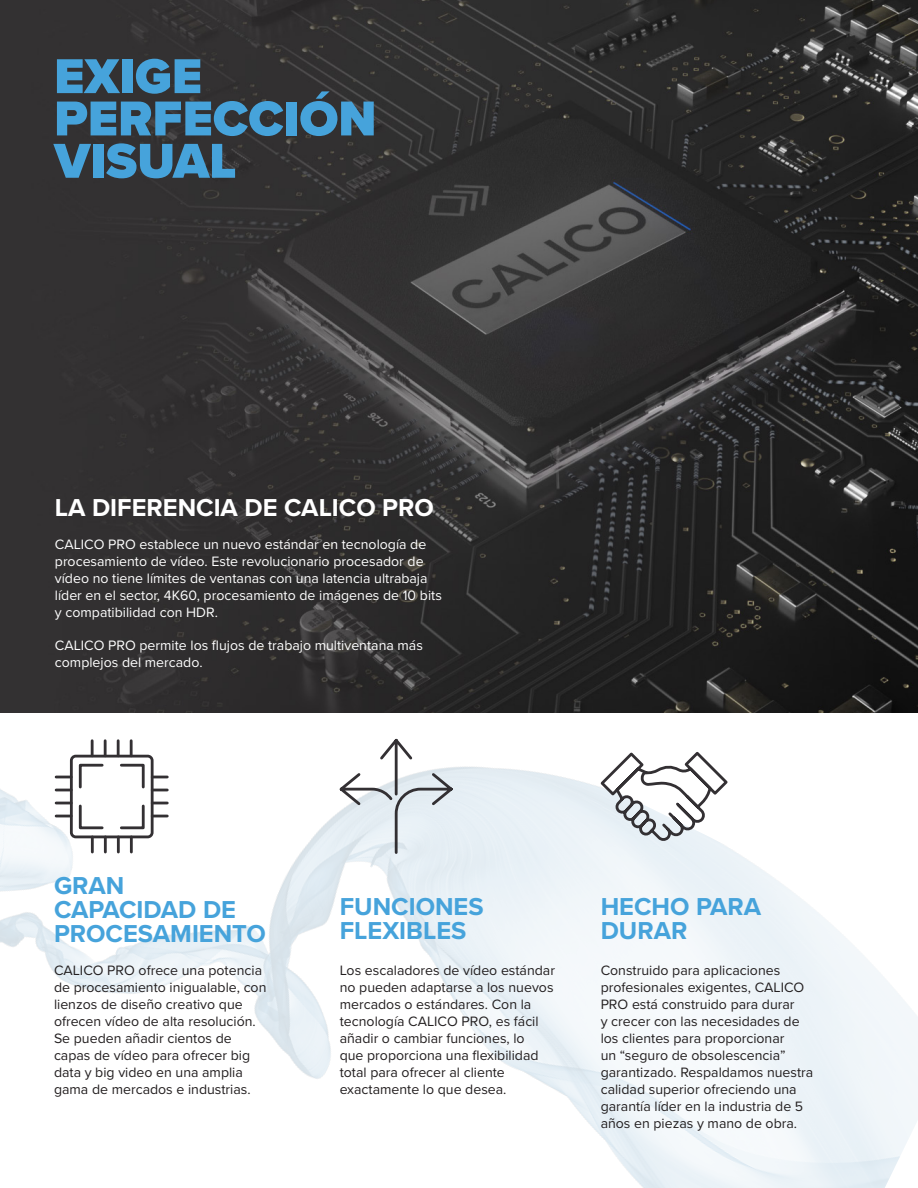
<style>
.page{position:relative;width:918px;height:1188px;background:#fff}
.page>*{position:absolute;margin:0;border:0;box-sizing:border-box;transform-origin:0 0}
.Headline_Black{font:900 50.85px/42.3px "Proxima Nova";color:#46a3db}
.Headline_14{font:700 25.35px/24px "Proxima Nova";color:#46a3db}
.Headline{font:700 25.35px "Proxima Nova";color:#fff}
.Body_Copy_Black{font:14.1px/17px "Proxima Nova";color:#231f20}
.Body_Copy_White{font:14.1px/17px "Proxima Nova";color:#fff}
</style>
<div class="page">
<img style="left:0;top:766px;width:918px;height:422px">
<img style="left:0;top:0;width:918px;height:713px">
<svg style="left:53px;top:739px;width:117px;height:116px"></svg>
<svg style="left:337px;top:738px;width:118px;height:117px"></svg>
<svg style="left:598px;top:751px;width:132px;height:93px"></svg>
<p class="Headline_Black" style="left:54px;top:55px;width:324px">EXIGE<br>PERFECCIÓN<br>VISUAL</p>
<p class="Headline" style="left:55px;top:489px;width:381px">LA DIFERENCIA DE CALICO PRO</p>
<p class="Body_Copy_White" style="left:55px;top:535px;width:389px">CALICO PRO establece un nuevo estándar en tecnología de procesamiento de vídeo. Este revolucionario procesador de vídeo no tiene límites de ventanas con una latencia ultrabaja líder en el sector, 4K60, procesamiento de imágenes de 10 bits y compatibilidad con HDR.</p>
<p class="Body_Copy_White" style="left:55px;top:637px;width:370px">CALICO PRO permite los flujos de trabajo multiventana más complejos del mercado.</p>
<p class="Headline_14" style="left:54px;top:873px;width:213px">GRAN<br>CAPACIDAD DE<br>PROCESAMIENTO</p>
<p class="Headline_14" style="left:340px;top:894px;width:145px">FUNCIONES<br>FLEXIBLES</p>
<p class="Headline_14" style="left:601px;top:894px;width:162px">HECHO PARA<br>DURAR</p>
<p class="Body_Copy_Black" style="left:54px;top:961px;width:214px">CALICO PRO ofrece una potencia de procesamiento inigualable, con lienzos de diseño creativo que ofrecen vídeo de alta resolución.<br>Se pueden añadir cientos de capas de vídeo para ofrecer big data y big video en una amplia gama de mercados e industrias.</p>
<p class="Body_Copy_Black" style="left:340px;top:961px;width:217px">Los escaladores de vídeo estándar no pueden adaptarse a los nuevos mercados o estándares. Con la tecnología CALICO PRO, es fácil añadir o cambiar funciones, lo<br>que proporciona una flexibilidad total para ofrecer al cliente exactamente lo que desea.</p>
<p class="Body_Copy_Black" style="left:601px;top:961px;width:214px">Construido para aplicaciones profesionales exigentes, CALICO<br>PRO está construido para durar<br>y crecer con las necesidades de los clientes para proporcionar<br>un “seguro de obsolescencia” garantizado. Respaldamos nuestra calidad superior ofreciendo una garantía líder en la industria de 5 años en piezas y mano de obra.</p>
</div>
